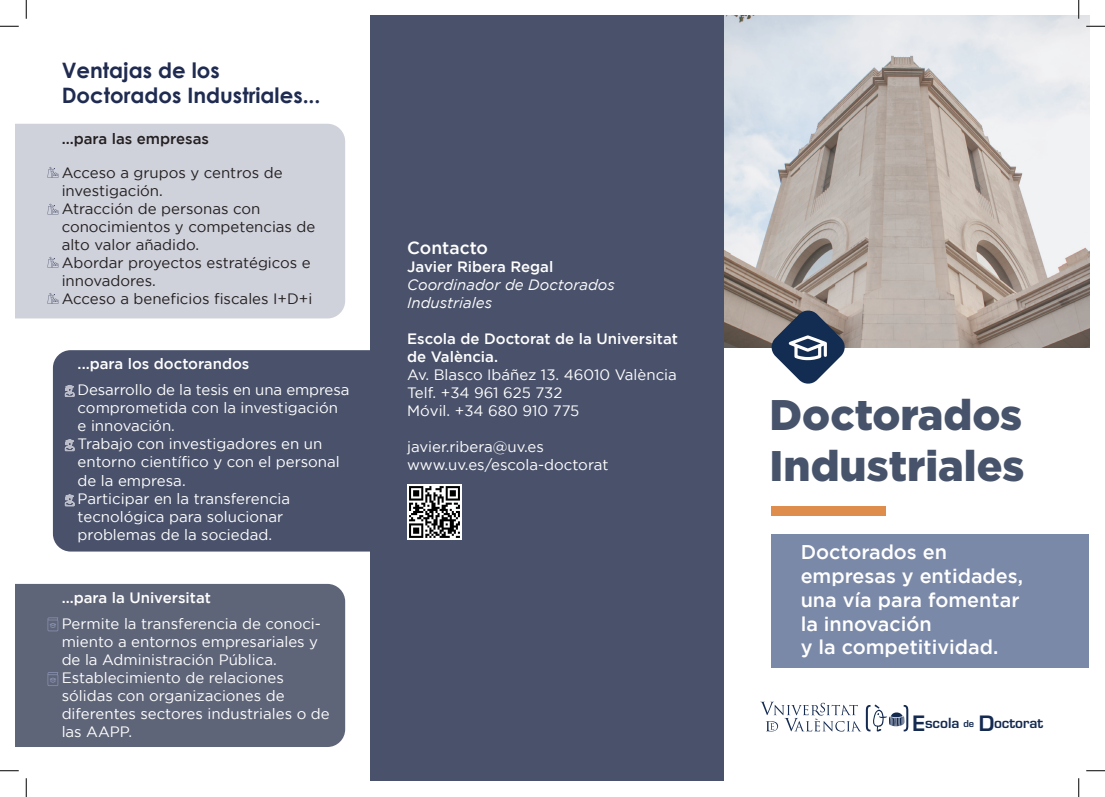
<style>
.page{position:relative;width:1105px;height:797px;background:#fff}
.page>*{position:absolute;margin:0;border:0;box-sizing:border-box;transform-origin:0 0}
.t1{font:900 42.75px/51.4px "Gotham";color:#47536a}
.t2{font:700 21.25px "Century Gothic";color:#1f2b50}
.t3{font:500 19.88px/23.8px "Gotham";color:#fff}
.t4{font:500 17.5px "Gotham";color:#fff}
.t5{font:15px/18px "Gotham";color:#fff}
.t6{font:15px/18px "Gotham";color:#231f20}
.t7{font:500 15px/18px "Gotham";color:#fff}
.t8{font:italic 15px "Gotham";color:#fff}
.t9{font:500 15px "Gotham";color:#231f20}
.t10{font:600 13.62px "Eurostile";color:#142a51}
.s1{font-size:20.62px}
.s2{font-size:9.25px}
</style>
<div class="page">
<div style="left:16px;top:124px;width:329px;height:194px;background:#cfd1db"></div>
<div style="left:16px;top:584px;width:329px;height:163px;background:#5f6578"></div>
<div style="left:53px;top:350px;width:337px;height:201px;background:#4a526b;border-radius:18px"></div>
<svg style="left:724px;top:16px;width:365px;height:331px;background:#c6c1be"></svg>
<div style="left:772px;top:505px;width:114px;height:10px;background:#de8d4d"></div>
<div style="left:772px;top:534px;width:317px;height:134px;background:#7b89a8"></div>
<svg style="left:770px;top:309px;width:76px;height:75px"></svg>
<svg style="left:760px;top:701px;width:148px;height:30px"></svg>
<div style="left:371px;top:16px;width:353px;height:765px;background:#4a526b"></div>
<svg style="left:47px;top:167px;width:11px;height:11px"></svg>
<svg style="left:47px;top:204px;width:11px;height:10px"></svg>
<svg style="left:47px;top:257px;width:11px;height:10px"></svg>
<svg style="left:47px;top:293px;width:11px;height:11px"></svg>
<svg style="left:65px;top:385px;width:9px;height:12px"></svg>
<svg style="left:65px;top:439px;width:9px;height:12px"></svg>
<svg style="left:65px;top:494px;width:9px;height:12px"></svg>
<svg style="left:48px;top:617px;width:10px;height:14px"></svg>
<svg style="left:48px;top:672px;width:10px;height:14px"></svg>
<img style="left:407px;top:485px;width:54px;height:54px">
<svg style="left:0;top:25px;width:19px;height:2px"></svg>
<svg style="left:1086px;top:25px;width:19px;height:2px"></svg>
<svg style="left:0;top:770px;width:19px;height:1px"></svg>
<svg style="left:1086px;top:770px;width:19px;height:1px"></svg>
<svg style="left:25px;top:0;width:2px;height:19px"></svg>
<svg style="left:25px;top:778px;width:2px;height:19px"></svg>
<svg style="left:1078px;top:0;width:1px;height:19px"></svg>
<svg style="left:1078px;top:778px;width:1px;height:19px"></svg>
<p class="t2" style="left:62px;top:54px;width:160px">Ventajas de los</p>
<p class="t2" style="left:62px;top:79px;width:260px">Doctorados Industriales...</p>
<p class="t9" style="left:62px;top:131px;width:149px">...para las empresas</p>
<p class="t6" style="left:62px;top:163px;width:222px">Acceso a grupos y centros de investigación.</p>
<p class="t6" style="left:62px;top:199px;width:255px">Atracción de personas con conocimientos y competencias de alto valor añadido.</p>
<p class="t6" style="left:62px;top:253px;width:251px">Abordar proyectos estratégicos e innovadores.</p>
<p class="t6" style="left:62px;top:289px;width:252px">Acceso a beneficios fiscales I+D+i</p>
<p class="t7" style="left:78px;top:354px;width:173px">...para los doctorandos</p>
<p class="t5" style="left:78px;top:381px;width:273px">Desarrollo de la tesis en una empresa comprometida con la investigación e innovación.</p>
<p class="t5" style="left:78px;top:435px;width:264px">Trabajo con investigadores en un entorno científico y con el personal de la empresa.</p>
<p class="t5" style="left:78px;top:489px;width:214px">Participar en la transferencia tecnológica para solucionar problemas de la sociedad.</p>
<p class="t7" style="left:62px;top:588px;width:151px">...para la Universitat</p>
<p class="t5" style="left:62px;top:614px;width:261px">Permite la transferencia de conoci&shy;miento a entornos empresariales y de la Administración Pública.</p>
<p class="t5" style="left:62px;top:668px;width:270px">Establecimiento de relaciones sólidas con organizaciones de diferentes sectores industriales o de las AAPP.</p>
<p class="t4" style="left:407px;top:238px;width:82px">Contacto</p>
<p class="t7" style="left:407px;top:257px;width:148px">Javier Ribera Regal</p>
<p class="t8" style="left:407px;top:276px;width:209px">Coordinador de Doctorados</p>
<p class="t8" style="left:407px;top:294px;width:86px">Industriales</p>
<p class="t7" style="left:407px;top:329px;width:272px">Escola de Doctorat de la Universitat de València.</p>
<p class="t5" style="left:407px;top:365px;width:271px">Av. Blasco Ibáñez 13. 46010 València</p>
<p class="t5" style="left:407px;top:383px;width:157px">Telf. +34 961 625 732</p>
<p class="t5" style="left:407px;top:401px;width:174px">Móvil. +34 680 910 775</p>
<p class="t5" style="left:407px;top:437px;width:138px">javier.ribera@uv.es</p>
<p class="t5" style="left:407px;top:455px;width:203px">www.uv.es/escola-doctorat</p>
<h1 class="t1" style="left:769px;top:388px;width:257px">Doctorados<br>Industriales</h1>
<h3 class="t3" style="left:801px;top:540px;width:224px">Doctorados en empresas y entidades, una vía para fomentar la innovación<br>y la competitividad.</h3>
<p class="t10" style="left:912px;top:714px;width:132px"><span class="s1">E</span>scola <span class="s2">de</span> <span class="s1">D</span>octorat</p>
</div>
